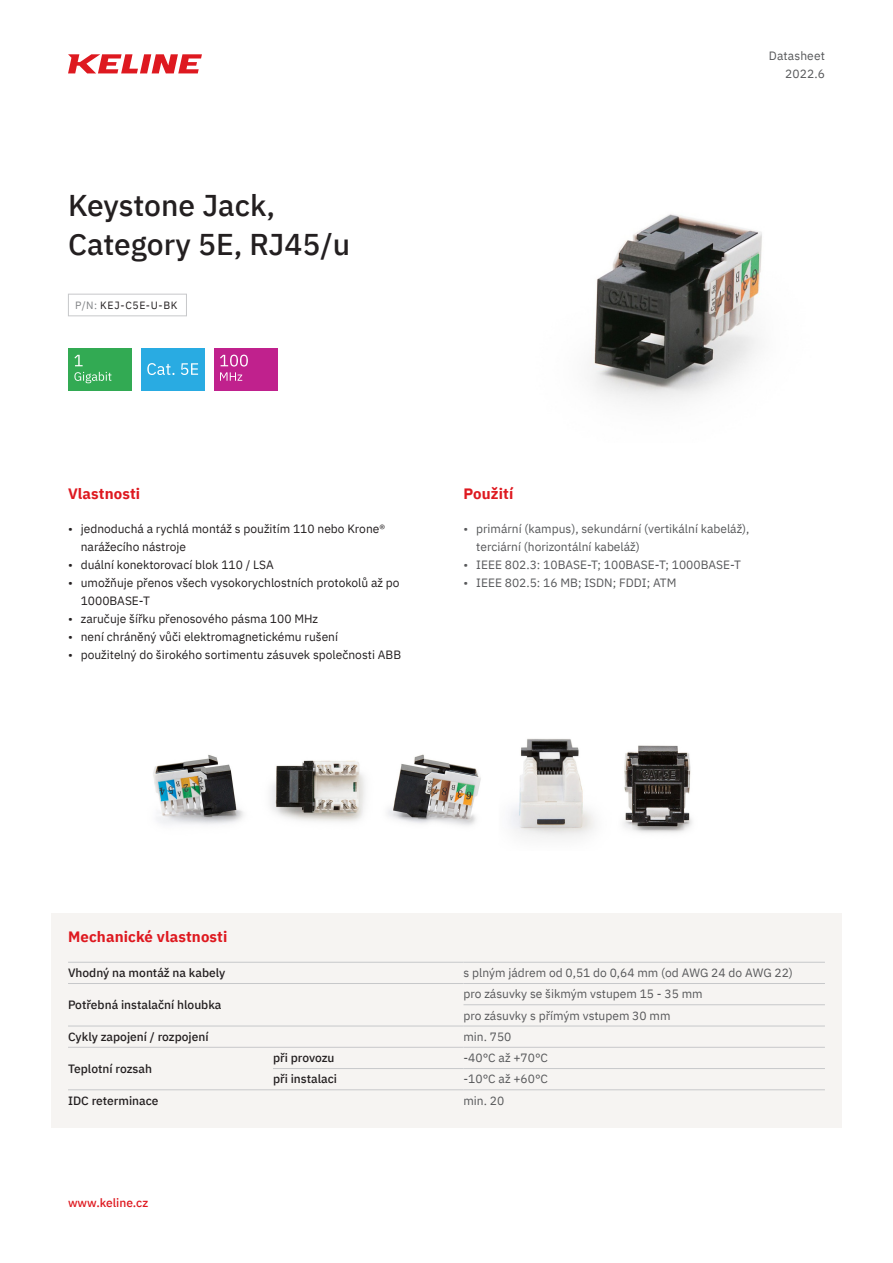
<style>
.page{position:relative;width:893px;height:1263px;background:#fff}
.page>*{position:absolute;margin:0;border:0;box-sizing:border-box;transform-origin:0 0}
.t1{font:500 30px/39px "IBM Plex Sans";color:#231f20}
.t2{font:700 15px "IBM Plex Sans";letter-spacing:.01em;color:#de1920}
.TAB_value{font:12px/18px "IBM Plex Sans";color:#57585a}
.t3{font:12px/18px "IBM Plex Sans";color:#231f20}
.TAB_Category{font:500 12px "IBM Plex Sans";color:#231f20}
.TAB_value-2{font:500 12px "IBM Plex Sans";color:#231f20}
.t4{font:500 12px "IBM Plex Sans";color:#de1920}
.Product_Code{font:10.5px "IBM Plex Sans";letter-spacing:.06em;color:#231f20}
.s1{color:#808285}
</style>
<div class="page">
<svg style="left:68px;top:54px;width:134px;height:19px"></svg>
<div style="left:68px;top:294px;width:119px;height:22px;border:1px solid #c7c8ca"></div>
<div style="left:51px;top:914px;width:791px;height:214px;background:#f6f4f2"></div>
<hr style="left:68px;top:962px;width:205px;height:1px;background:#c7c8ca">
<hr style="left:273px;top:962px;width:190px;height:1px;background:#c7c8ca">
<hr style="left:463px;top:962px;width:362px;height:1px;background:#c7c8ca">
<hr style="left:68px;top:983px;width:205px;height:1px;background:#c7c8ca">
<hr style="left:273px;top:983px;width:190px;height:1px;background:#c7c8ca">
<hr style="left:463px;top:983px;width:362px;height:1px;background:#c7c8ca">
<hr style="left:463px;top:1004px;width:362px;height:1px;background:#c7c8ca">
<hr style="left:68px;top:1026px;width:205px;height:1px;background:#c7c8ca">
<hr style="left:273px;top:1026px;width:190px;height:1px;background:#c7c8ca">
<hr style="left:463px;top:1026px;width:362px;height:1px;background:#c7c8ca">
<hr style="left:68px;top:1047px;width:205px;height:1px;background:#c7c8ca">
<hr style="left:273px;top:1047px;width:190px;height:1px;background:#c7c8ca">
<hr style="left:463px;top:1047px;width:362px;height:1px;background:#c7c8ca">
<hr style="left:273px;top:1068px;width:190px;height:1px;background:#c7c8ca">
<hr style="left:463px;top:1068px;width:362px;height:1px;background:#c7c8ca">
<hr style="left:68px;top:1089px;width:205px;height:1px;background:#c7c8ca">
<hr style="left:273px;top:1089px;width:190px;height:1px;background:#c7c8ca">
<hr style="left:463px;top:1089px;width:362px;height:1px;background:#c7c8ca">
<div style="left:68px;top:348px;width:64px;height:42px;background:#32aa53"></div>
<svg style="left:74px;top:355px;width:9px;height:11px"></svg>
<svg style="left:74px;top:372px;width:37px;height:11px"></svg>
<div style="left:214px;top:348px;width:63px;height:42px;background:#c0218d"></div>
<svg style="left:220px;top:355px;width:28px;height:26px"></svg>
<div style="left:141px;top:348px;width:64px;height:42px;background:#29abe2"></div>
<svg style="left:147px;top:363px;width:27px;height:12px"></svg>
<svg style="left:181px;top:363px;width:17px;height:12px"></svg>
<img style="left:588px;top:214px;width:174px;height:189px">
<img style="left:153px;top:738px;width:539px;height:100px">
<h1 class="t1" style="left:68px;top:183px;width:284px">Keystone Jack,<br>Category 5E, RJ45/u</h1>
<p class="Product_Code" style="left:75px;top:297px;width:104px"><span class="s1">P/N:</span> KEJ-C5E-U-BK</p>
<p class="TAB_value" style="left:769px;top:46px;width:58px">Datasheet</p>
<p class="TAB_value" style="left:785px;top:64px;width:41px">2022.6</p>
<h3 class="t2" style="left:68px;top:481px;width:74px">Vlastnosti</h3>
<h3 class="t2" style="left:463px;top:481px;width:51px">Použití</h3>
<p class="t3" style="left:81px;top:518px;width:306px;text-indent:-13px">• jednoduchá a rychlá montáž s použitím 110 nebo Krone® narážecího nástroje</p>
<p class="t3" style="left:68px;top:554px;width:207px">• duální konektorovací blok 110 / LSA</p>
<p class="t3" style="left:81px;top:572px;width:320px;text-indent:-13px">• umožňuje přenos všech vysokorychlostních protokolů až po<br>1000BASE-T</p>
<p class="t3" style="left:68px;top:608px;width:252px">• zaručuje šířku přenosového pásma 100 MHz</p>
<p class="t3" style="left:68px;top:626px;width:272px">• není chráněný vůči elektromagnetickému rušení</p>
<p class="t3" style="left:68px;top:644px;width:335px">• použitelný do širokého sortimentu zásuvek společnosti ABB</p>
<p class="TAB_value" style="left:476px;top:518px;width:275px;text-indent:-13px">• primární (kampus), sekundární (vertikální kabeláž), terciární (horizontální kabeláž)</p>
<p class="TAB_value" style="left:463px;top:554px;width:279px">• IEEE 802.3: 10BASE-T; 100BASE-T; 1000BASE-T</p>
<p class="TAB_value" style="left:463px;top:572px;width:215px">• IEEE 802.5: 16 MB; ISDN; FDDI; ATM</p>
<h3 class="t2" style="left:68px;top:925px;width:161px">Mechanické vlastnosti</h3>
<p class="TAB_Category" style="left:68px;top:963px;width:159px">Vhodný na montáž na kabely</p>
<p class="TAB_value" style="left:463px;top:963px;width:331px">s plným jádrem od 0,51 do 0,64 mm (od AWG 24 do AWG 22)</p>
<p class="TAB_Category" style="left:68px;top:995px;width:155px">Potřebná instalační hloubka</p>
<p class="TAB_value" style="left:463px;top:984px;width:241px">pro zásuvky se šikmým vstupem 15 - 35 mm</p>
<p class="TAB_value" style="left:463px;top:1005px;width:208px">pro zásuvky s přímým vstupem 30 mm</p>
<p class="TAB_Category" style="left:68px;top:1027px;width:142px">Cykly zapojení / rozpojení</p>
<p class="TAB_value" style="left:463px;top:1026px;width:49px">min. 750</p>
<p class="TAB_Category" style="left:68px;top:1059px;width:85px">Teplotní rozsah</p>
<p class="TAB_value-2" style="left:273px;top:1048px;width:63px">při provozu</p>
<p class="TAB_value" style="left:463px;top:1048px;width:86px">-40°C až +70°C</p>
<p class="TAB_value-2" style="left:273px;top:1070px;width:65px">při instalaci</p>
<p class="TAB_value" style="left:463px;top:1069px;width:86px">-10°C až +60°C</p>
<p class="TAB_Category" style="left:68px;top:1091px;width:92px">IDC reterminace</p>
<p class="TAB_value" style="left:463px;top:1090px;width:42px">min. 20</p>
<p class="t4" style="left:68px;top:1193px;width:82px">www.keline.cz</p>
</div>
